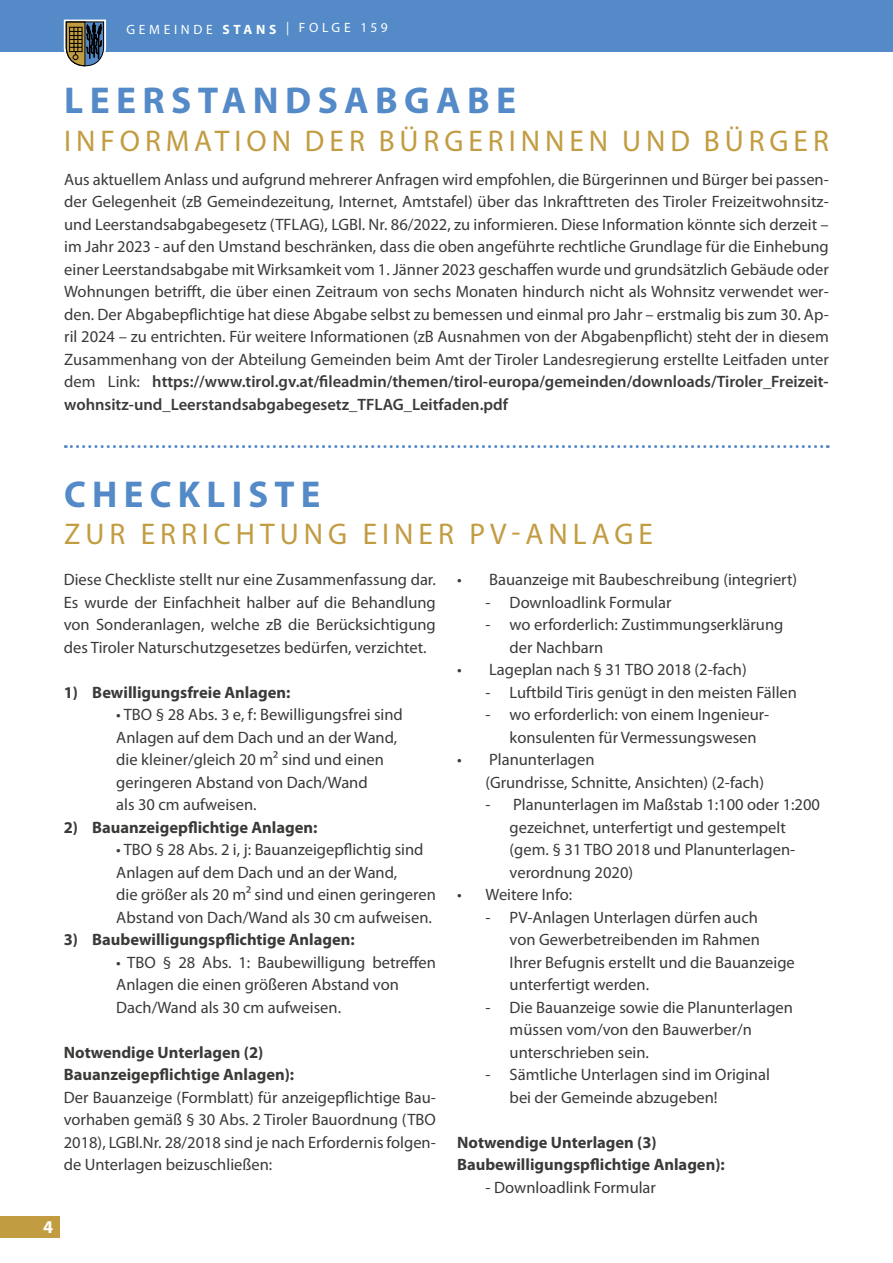
<style>
.page{position:relative;width:893px;height:1263px;background:#fff}
.page>*{position:absolute;margin:0;border:0;box-sizing:border-box;transform-origin:0 0}
.t1{font:700 37.5px "Myriad Pro";letter-spacing:.17em;color:#538ac7}
.t2{font:30px "Myriad Pro";letter-spacing:.17em;color:#c29c41}
.t3{font:700 18px "Myriad Pro";color:#fff}
.t4{font:16.5px/22.5px "Myriad Pro";color:#3a3a39}
.t5{font:700 16.5px/22.5px "Myriad Pro";color:#3a3a39}
.t6{font:13.5px "Myriad Pro";letter-spacing:.27em;color:#fff}
.s1{font-weight:700}
.s2{font-weight:600}
</style>
<div class="page">
<div style="left:0;top:1216px;width:60px;height:21px;background:#c29c41"></div>
<div style="left:0;top:0;width:893px;height:51px;background:#538ac7"></div>
<svg style="left:64px;top:20px;width:42px;height:47px"></svg>
<svg style="left:65px;top:445px;width:763px;height:3px"></svg>
<p class="t6" style="left:127px;top:20px;width:263px">GEMEINDE <span class="s1">STANS</span> | FOLGE 159</p>
<h1 class="t1" style="left:64px;top:80px;width:454px">LEERSTANDSABGABE</h1>
<h2 class="t2" style="left:64px;top:124px;width:766px">INFORMATION DER BÜRGERINNEN UND BÜRGER</h2>
<p class="t4" style="left:64px;top:168px;width:766px;text-align:justify">Aus aktuellem Anlass und aufgrund mehrerer Anfragen wird empfohlen, die Bürgerinnen und Bürger bei passen&shy;der Gelegenheit (zB Gemeindezeitung, Internet, Amtstafel) über das Inkrafttreten des Tiroler Freizeitwohnsitz&shy;und Leerstandsabgabegesetz (TFLAG), LGBl. Nr. 86/2022, zu informieren. Diese Information könnte sich derzeit – im Jahr 2023 - auf den Umstand beschränken, dass die oben angeführte rechtliche Grundlage für die Einhebung einer Leerstandsabgabe mit Wirksamkeit vom 1. Jänner 2023 geschaffen wurde und grundsätzlich Gebäude oder Wohnungen betrifft, die über einen Zeitraum von sechs Monaten hindurch nicht als Wohnsitz verwendet wer&shy;den. Der Abgabepflichtige hat diese Abgabe selbst zu bemessen und einmal pro Jahr – erstmalig bis zum 30. Ap&shy;ril 2024 – zu entrichten. Für weitere Informationen (zB Ausnahmen von der Abgabenpflicht) steht der in diesem Zusammenhang von der Abteilung Gemeinden beim Amt der Tiroler Landesregierung erstellte Leitfaden unter dem Link: <span class="s2">https://www.tirol.gv.at/fileadmin/themen/tirol-europa/gemeinden/downloads/Tiroler_Freizeit&shy;wohnsitz-und_Leerstandsabgabegesetz_TFLAG_Leitfaden.pdf</span></p>
<h1 class="t1" style="left:64px;top:473px;width:258px">CHECKLISTE</h1>
<h2 class="t2" style="left:64px;top:518px;width:590px">ZUR ERRICHTUNG EINER PV-ANLAGE</h2>
<p class="t4" style="left:64px;top:569px;width:374px;text-align:justify">Diese Checkliste stellt nur eine Zusammenfassung dar.<br>Es wurde der Einfachheit halber auf die Behandlung von Sonderanlagen, welche zB die Berücksichtigung des Tiroler Naturschutzgesetzes bedürfen, verzichtet.</p>
<p class="t5" style="left:64px;top:681px;width:228px">1) Bewilligungsfreie Anlagen:</p>
<p class="t4" style="left:116px;top:704px;width:288px">• TBO § 28 Abs. 3 e, f: Bewilligungsfrei sind Anlagen auf dem Dach und an der Wand, die kleiner/gleich 20 m² sind und einen geringeren Abstand von Dach/Wand<br>als 30 cm aufweisen.</p>
<p class="t5" style="left:64px;top:816px;width:255px">2) Bauanzeigepflichtige Anlagen:</p>
<p class="t4" style="left:116px;top:839px;width:321px">• TBO § 28 Abs. 2 i, j: Bauanzeigepflichtig sind Anlagen auf dem Dach und an der Wand,<br>die größer als 20 m² sind und einen geringeren Abstand von Dach/Wand als 30 cm aufweisen.</p>
<p class="t5" style="left:64px;top:928px;width:293px">3) Baubewilligungspflichtige Anlagen:</p>
<p class="t4" style="left:116px;top:951px;width:321px">• TBO § 28 Abs. 1: Baubewilligung betreffen<br>Anlagen die einen größeren Abstand von<br>Dach/Wand als 30 cm aufweisen.</p>
<p class="t5" style="left:64px;top:1041px;width:232px">Notwendige Unterlagen (2)<br>Bauanzeigepflichtige Anlagen):</p>
<p class="t4" style="left:64px;top:1086px;width:374px;text-align:justify">Der Bauanzeige (Formblatt) für anzeigepflichtige Bau&shy;vorhaben gemäß § 30 Abs. 2 Tiroler Bauordnung (TBO 2018), LGBl.Nr. 28/2018 sind je nach Erfordernis folgen&shy;de Unterlagen beizuschließen:</p>
<p class="t4" style="left:457px;top:569px;width:342px">• Bauanzeige mit Baubeschreibung (integriert)</p>
<p class="t4" style="left:486px;top:591px;width:187px">- Downloadlink Formular</p>
<p class="t4" style="left:510px;top:614px;width:275px;text-indent:-24px">- wo erforderlich: Zustimmungserklärung der Nachbarn</p>
<p class="t4" style="left:457px;top:659px;width:291px">• Lageplan nach § 31 TBO 2018 (2-fach)</p>
<p class="t4" style="left:486px;top:681px;width:313px">- Luftbild Tiris genügt in den meisten Fällen</p>
<p class="t4" style="left:510px;top:704px;width:261px;text-indent:-24px">- wo erforderlich: von einem Ingenieur&shy;konsulenten für Vermessungswesen</p>
<p class="t4" style="left:486px;top:749px;width:280px;text-indent:-28px">• Planunterlagen<br>(Grundrisse, Schnitte, Ansichten) (2-fach)</p>
<p class="t4" style="left:510px;top:794px;width:312px;text-indent:-24px">- Planunterlagen im Maßstab 1:100 oder 1:200 gezeichnet, unterfertigt und gestempelt (gem. § 31 TBO 2018 und Planunterlagen&shy;verordnung 2020)</p>
<p class="t4" style="left:457px;top:884px;width:117px">• Weitere Info:</p>
<p class="t4" style="left:510px;top:906px;width:287px;text-indent:-24px">- PV-Anlagen Unterlagen dürfen auch<br>von Gewerbetreibenden im Rahmen Ihrer Befugnis erstellt und die Bauanzeige unterfertigt werden.</p>
<p class="t4" style="left:510px;top:996px;width:285px;text-indent:-24px">- Die Bauanzeige sowie die Planunterlagen müssen vom/von den Bauwerber/n unterschrieben sein.</p>
<p class="t4" style="left:510px;top:1064px;width:262px;text-indent:-24px">- Sämtliche Unterlagen sind im Original bei der Gemeinde abzugeben!</p>
<p class="t5" style="left:457px;top:1131px;width:269px">Notwendige Unterlagen (3)<br>Baubewilligungspflichtige Anlagen):</p>
<p class="t4" style="left:486px;top:1176px;width:172px">- Downloadlink Formular</p>
<p class="t3" style="left:43px;top:1217px;width:11px">4</p>
</div>
